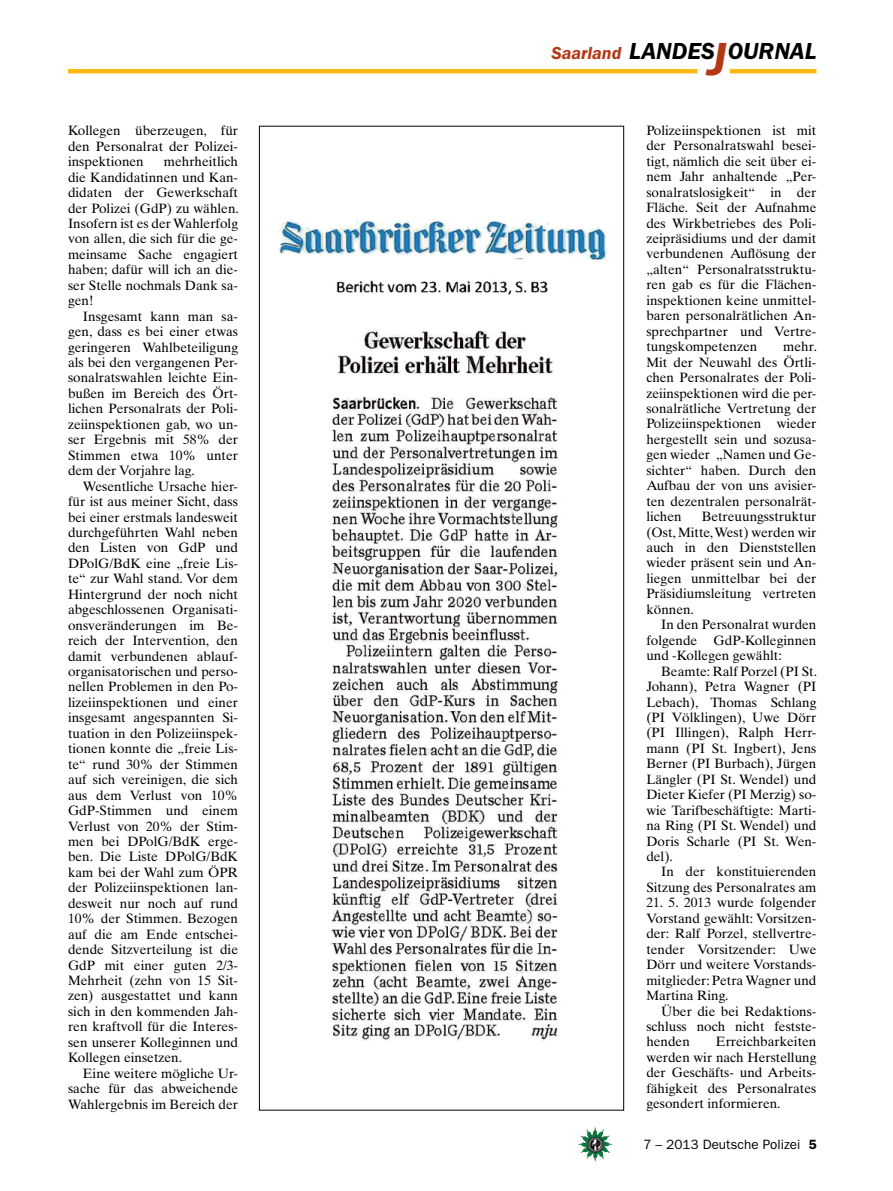
<style>
.page{position:relative;width:893px;height:1191px;background:#fff}
.page>*{position:absolute;margin:0;border:0;box-sizing:border-box;transform-origin:0 0}
.t1{font:italic 600 24px "Franklin Gothic Itc T";color:#000}
.t2{font:italic 600 18px "Franklin Gothic Itc T";color:#b33916}
.t3{font:13.5px/15.5px "Times Ten";color:#000;text-align:justify}
.t4{font:13.5px "Franklin Gothic";color:#000}
.s1{font-size:48px;color:#b33916}
.s2{font-weight:600}
</style>
<div class="page">
<img style="left:578px;top:1127px;width:17px;height:25px">
<hr style="left:730px;top:69px;width:86px;height:4px;background:#fdb913">
<hr style="left:68px;top:69px;width:629px;height:4px;background:#fdb913">
<img style="left:278px;top:216px;width:332px;height:826px">
<p class="t3" style="left:68px;top:123px;width:172px">Kollegen überzeugen, für den Personalrat der Polizei&shy;inspektionen</p>
<p class="t3" style="left:68px;top:154px;width:172px;text-indent:96px">mehrheitlich die Kandidatinnen und Kan&shy;didaten der Gewerkschaft der Polizei (GdP) zu wählen.<br>Insofern ist es der Wahlerfolg von allen, die sich für die ge&shy;meinsame Sache engagiert haben; dafür will ich an die&shy;ser Stelle nochmals Dank sa&shy;gen!</p>
<p class="t3" style="left:68px;top:308px;width:172px;text-indent:15px">Insgesamt kann man sa&shy;gen, dass es bei einer etwas geringeren Wahlbeteiligung als bei den vergangenen Per&shy;sonalratswahlen leichte Ein&shy;bußen im Bereich des Ört&shy;lichen Personalrats der Poli&shy;zeiinspektionen gab, wo un&shy;ser Ergebnis mit 58% der Stimmen etwa 10% unter dem der Vorjahre lag.</p>
<p class="t3" style="left:68px;top:478px;width:172px;text-indent:15px">Wesentliche Ursache hier&shy;für ist aus meiner Sicht, dass bei einer erstmals landesweit durchgeführten Wahl neben den Listen von GdP und DPolG/BdK eine „freie Lis&shy;te“ zur Wahl stand. Vor dem Hintergrund der noch nicht abgeschlossenen Organisati&shy;onsveränderungen im Be&shy;reich der Intervention, den damit verbundenen ablauf&shy;organisatorischen und perso&shy;nellen Problemen in den Po&shy;lizeiinspektionen und einer insgesamt angespannten Si&shy;tuation in den Polizeiinspek&shy;tionen konnte die „freie Lis&shy;te“ rund 30% der Stimmen auf sich vereinigen, die sich aus dem Verlust von 10% GdP-Stimmen und einem Verlust von 20% der Stim&shy;men bei DPolG/BdK erge&shy;ben. Die Liste DPolG/BdK kam bei der Wahl zum ÖPR der Polizeiinspektionen lan&shy;desweit nur noch auf rund 10% der Stimmen. Bezogen auf die am Ende entschei&shy;dende Sitzverteilung ist die GdP mit einer guten 2/3- Mehrheit (zehn von 15 Sit&shy;zen) ausgestattet und kann sich in den kommenden Jah&shy;ren kraftvoll für die Interes&shy;sen unserer Kolleginnen und Kollegen einsetzen.</p>
<p class="t3" style="left:68px;top:1065px;width:172px;text-indent:15px">Eine weitere mögliche Ur&shy;sache für das abweichende Wahlergebnis im Bereich der</p>
<h2 class="t2" style="left:551px;top:42px;width:71px">Saarland</h2>
<h1 class="t1" style="left:629px;top:37px;width:189px">LANDES<span class="s1">J</span>OURNAL</h1>
<p class="t3" style="left:646px;top:122px;width:172px">Polizeiinspektionen ist mit der Personalratswahl besei&shy;tigt, nämlich die seit über ei&shy;nem Jahr anhaltende „Per&shy;sonalratslosigkeit“ in der Fläche. Seit der Aufnahme des Wirkbetriebes des Poli&shy;zeipräsidiums und der damit verbundenen Auflösung der „alten“ Personalratsstruktu&shy;ren gab es für die Flächen&shy;inspektionen keine unmittel&shy;baren personalrätlichen An&shy;sprechpartner und Vertre&shy;tungskompetenzen</p>
<p class="t3" style="left:646px;top:339px;width:172px;text-indent:137px">mehr.<br>Mit der Neuwahl des Örtli&shy;chen Personalrates der Poli&shy;zeiinspektionen wird die per&shy;sonalrätliche Vertretung der Polizeiinspektionen wieder hergestellt sein und sozusa&shy;gen wieder „Namen und Ge&shy;sichter“ haben. Durch den Aufbau der von uns avisier&shy;ten dezentralen personalrät&shy;lichen</p>
<p class="t3" style="left:646px;top:509px;width:172px;text-indent:55px">Betreuungsstruktur (Ost, Mitte, West) werden wir auch in den Dienststellen wieder präsent sein und An&shy;liegen unmittelbar bei der Präsidiumsleitung vertreten können.</p>
<p class="t3" style="left:646px;top:617px;width:172px;text-indent:15px">In den Personalrat wurden folgende GdP-Kolleginnen und -Kollegen gewählt:</p>
<p class="t3" style="left:646px;top:663px;width:172px;text-indent:15px">Beamte: Ralf Porzel (PI St.<br>Johann), Petra Wagner (PI Lebach), Thomas Schlang (PI Völklingen), Uwe Dörr (PI Illingen), Ralph Herr&shy;mann (PI St. Ingbert), Jens Berner (PI Burbach), Jürgen Längler (PI St. Wendel) und Dieter Kiefer (PI Merzig) so&shy;wie Tarifbeschäftigte: Marti&shy;na Ring (PI St. Wendel) und Doris Scharle (PI St. Wen&shy;del).</p>
<p class="t3" style="left:646px;top:864px;width:172px;text-align:right">In der konstituierenden<br>Sitzung des Personalrates am</p>
<p class="t3" style="left:646px;top:895px;width:172px">21. 5. 2013 wurde folgender Vorstand gewählt: Vorsitzen&shy;der: Ralf Porzel, stellvertre&shy;tender Vorsitzender: Uwe Dörr und weitere Vorstands&shy;mitglieder: Petra Wagner und Martina Ring.</p>
<p class="t3" style="left:646px;top:1003px;width:172px;text-indent:15px">Über die bei Redaktions&shy;schluss noch nicht festste&shy;henden</p>
<p class="t3" style="left:646px;top:1034px;width:172px;text-indent:70px">Erreichbarkeiten werden wir nach Herstellung der Geschäfts- und Arbeits&shy;fähigkeit des Personalrates gesondert informieren.</p>
<p class="t4" style="left:643px;top:1136px;width:175px">7 – 2013 Deutsche Polizei <span class="s2">5</span></p>
</div>
